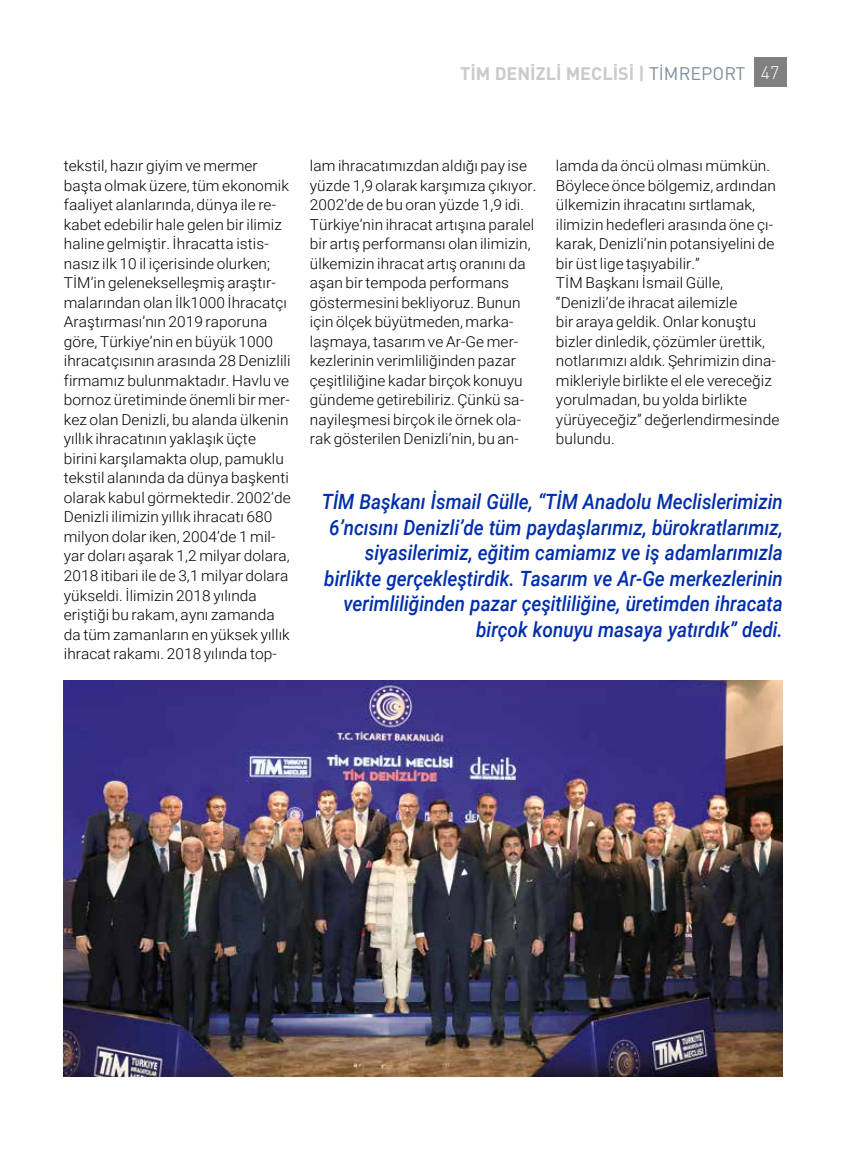
<style>
.page{position:relative;width:851px;height:1149px;background:#fff}
.page>*{position:absolute;margin:0;border:0;box-sizing:border-box;transform-origin:0 0}
.t1{font:italic 500 21px/25.5px "Roboto";color:#002eab;text-align:right;scale:.9 1}
.t2{font:18px "DINT Bold Tr";color:#cacaca}
.t3{font:300 15px/19.5px "Roboto";letter-spacing:.005em;color:#000}
.s1{font-family:"DIN Tr";color:#808f99}
.s2{font-family:"DINT Light Tr";color:#fff}
</style>
<div class="page">
<div style="left:753px;top:57px;width:33px;height:30px;background:#818080"></div>
<img style="left:64px;top:680px;width:718px;height:396px">
<p class="t2" style="left:460px;top:61px;width:320px">TİM DENİZLİ MECLİSİ | <span class="s1">TİMREPORT</span> <span class="s2">47</span></p>
<p class="t3" style="left:64px;top:155px;width:228px">tekstil, hazır giyim ve mermer başta olmak üzere, tüm ekonomik faaliyet alanlarında, dünya ile re&shy;kabet edebilir hale gelen bir ilimiz haline gelmiştir. İhracatta istis&shy;nasız ilk 10 il içerisinde olurken; TİM’in gelenekselleşmiş araştır&shy;malarından olan İlk1000 İhracatçı Araştırması’nın 2019 raporuna göre, Türkiye’nin en büyük 1000 ihracatçısının arasında 28 Denizlili firmamız bulunmaktadır. Havlu ve bornoz üretiminde önemli bir mer&shy;kez olan Denizli, bu alanda ülkenin yıllık ihracatının yaklaşık üçte birini karşılamakta olup, pamuklu tekstil alanında da dünya başkenti olarak kabul görmektedir. 2002’de Denizli ilimizin yıllık ihracatı 680 milyon dolar iken, 2004’de 1 mil&shy;yar doları aşarak 1,2 milyar dolara, 2018 itibari ile de 3,1 milyar dolara yükseldi. İlimizin 2018 yılında eriştiği bu rakam, aynı zamanda da tüm zamanların en yüksek yıllık ihracat rakamı. 2018 yılında top-</p>
<p class="t3" style="left:310px;top:155px;width:228px">lam ihracatımızdan aldığı pay ise yüzde 1,9 olarak karşımıza çıkıyor.<br>2002’de de bu oran yüzde 1,9 idi.<br>Türkiye’nin ihracat artışına paralel bir artış performansı olan ilimizin, ülkemizin ihracat artış oranını da aşan bir tempoda performans göstermesini bekliyoruz. Bunun için ölçek büyütmeden, marka&shy;laşmaya, tasarım ve Ar-Ge mer&shy;kezlerinin verimliliğinden pazar çeşitliliğine kadar birçok konuyu gündeme getirebiliriz. Çünkü sa&shy;nayileşmesi birçok ile örnek ola&shy;rak gösterilen Denizli’nin, bu an-</p>
<p class="t3" style="left:556px;top:155px;width:225px">lamda da öncü olması mümkün.<br>Böylece önce bölgemiz, ardından ülkemizin ihracatını sırtlamak, ilimizin hedefleri arasında öne çı&shy;karak, Denizli’nin potansiyelini de bir üst lige taşıyabilir.”<br>TİM Başkanı İsmail Gülle, “Denizli’de ihracat ailemizle<br>bir araya geldik. Onlar konuştu bizler dinledik, çözümler ürettik, notlarımızı aldık. Şehrimizin dina&shy;mikleriyle birlikte el ele vereceğiz yorulmadan, bu yolda birlikte yürüyeceğiz” değerlendirmesinde bulundu.</p>
<p class="t1" style="left:322px;top:488px;width:513px">TİM Başkanı İsmail Gülle, “TİM Anadolu Meclislerimizin 6’ncısını Denizli’de tüm paydaşlarımız, bürokratlarımız, siyasilerimiz, eğitim camiamız ve iş adamlarımızla birlikte gerçekleştirdik. Tasarım ve Ar-Ge merkezlerinin verimliliğinden pazar çeşitliliğine, üretimden ihracata birçok konuyu masaya yatırdık” dedi.</p>
</div>
